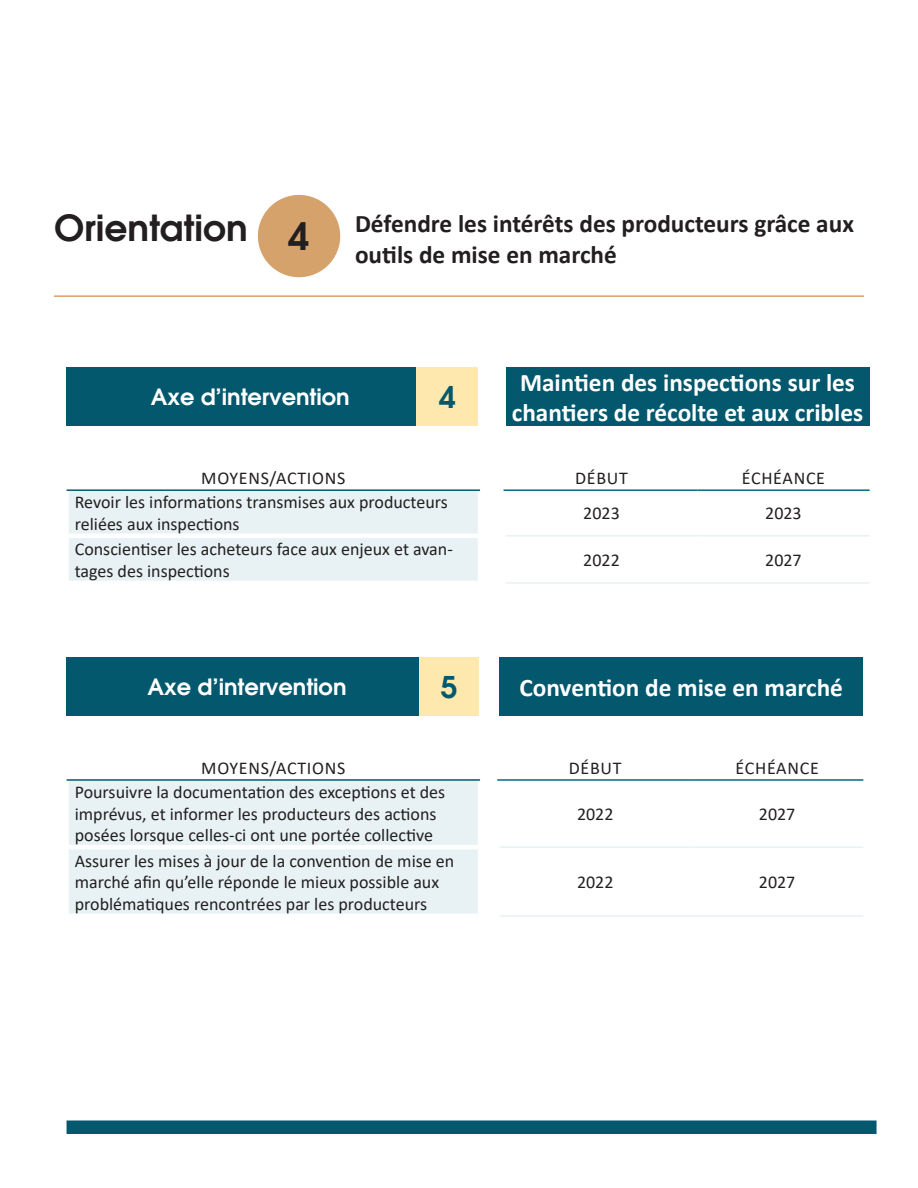
<style>
.page{position:relative;width:918px;height:1188px;background:#fff}
.page>*{position:absolute;margin:0;border:0;box-sizing:border-box;transform-origin:0 0}
.t1{font:600 37.95px "Avant Garde";color:#231f20}
.t2{font:600 36px "Avant Garde";color:#231f20}
.t3{font:600 30px "Avant Garde";color:#03586e}
.t4{font:700 25.35px/30.3px "Calibri";color:#fff;text-align:center}
.t5{font:700 25.35px/30.3px "Calibri";color:#231f20}
.t6{font:600 22.5px "Avant Garde";color:#fff}
.t7{font:18px/21.6px "Calibri";color:#231f20}
.t8{font:18px "Calibri";letter-spacing:.04em;color:#231f20}
</style>
<div class="page">
<div style="left:69px;top:491px;width:409px;height:90px;background:#e8f2f4"></div>
<hr style="left:67px;top:489px;width:413px;height:2px;background:#03586e">
<hr style="left:69px;top:534px;width:409px;height:4px;background:#fff">
<hr style="left:504px;top:489px;width:193px;height:2px;background:#056881">
<hr style="left:697px;top:489px;width:173px;height:2px;background:#056881">
<hr style="left:506px;top:535px;width:191px;height:2px;background:#e8f2f4">
<hr style="left:697px;top:535px;width:173px;height:2px;background:#e8f2f4">
<hr style="left:506px;top:582px;width:191px;height:2px;background:#e8f2f4">
<hr style="left:697px;top:582px;width:173px;height:2px;background:#e8f2f4">
<hr style="left:54px;top:295px;width:810px;height:2px;background:#d6a26b">
<div style="left:67px;top:367px;width:367px;height:59px;background:#03586e"></div>
<div style="left:506px;top:367px;width:363px;height:59px;background:#03586e"></div>
<div style="left:417px;top:367px;width:61px;height:59px;background:#fee8ad"></div>
<div style="left:258px;top:195px;width:82px;height:82px;background:#d6a26b;border-radius:50%"></div>
<div style="left:69px;top:781px;width:409px;height:133px;background:#e8f2f4"></div>
<hr style="left:67px;top:779px;width:413px;height:2px;background:#03586e">
<hr style="left:69px;top:845px;width:409px;height:4px;background:#fff">
<hr style="left:497px;top:779px;width:194px;height:2px;background:#056881">
<hr style="left:691px;top:779px;width:172px;height:2px;background:#056881">
<hr style="left:500px;top:846px;width:191px;height:2px;background:#e8f2f4">
<hr style="left:691px;top:846px;width:172px;height:2px;background:#e8f2f4">
<hr style="left:500px;top:915px;width:191px;height:2px;background:#e8f2f4">
<hr style="left:691px;top:915px;width:172px;height:2px;background:#e8f2f4">
<div style="left:67px;top:657px;width:361px;height:59px;background:#03586e"></div>
<div style="left:500px;top:657px;width:363px;height:59px;background:#03586e"></div>
<div style="left:419px;top:657px;width:60px;height:59px;background:#fee8ad"></div>
<div style="left:67px;top:1120px;width:810px;height:14px;background:#03586e"></div>
<p class="t2" style="left:54px;top:204px;width:195px">Orientation</p>
<p class="t5" style="left:355px;top:208px;width:500px">Défendre les intérêts des producteurs grâce aux outils de mise en marché</p>
<p class="t1" style="left:288px;top:211px;width:23px">4</p>
<p class="t6" style="left:151px;top:382px;width:200px">Axe d’intervention</p>
<p class="t3" style="left:439px;top:377px;width:18px">4</p>
<p class="t4" style="left:512px;top:367px;width:353px">Maintien des inspections sur les chantiers de récolte et aux cribles</p>
<p class="t8" style="left:201px;top:466px;width:146px">MOYENS/ACTIONS</p>
<p class="t7" style="left:575px;top:467px;width:54px">DÉBUT</p>
<p class="t8" style="left:742px;top:466px;width:85px">ÉCHÉANCE</p>
<p class="t7" style="left:75px;top:491px;width:375px">Revoir les informations transmises aux producteurs reliées aux inspections</p>
<p class="t7" style="left:583px;top:502px;width:38px">2023</p>
<p class="t7" style="left:765px;top:502px;width:38px">2023</p>
<p class="t7" style="left:75px;top:538px;width:380px">Conscientiser les acheteurs face aux enjeux et avan&shy;tages des inspections</p>
<p class="t7" style="left:583px;top:549px;width:38px">2022</p>
<p class="t7" style="left:765px;top:549px;width:38px">2027</p>
<p class="t6" style="left:148px;top:672px;width:200px">Axe d’intervention</p>
<p class="t3" style="left:441px;top:667px;width:18px">5</p>
<p class="t4" style="left:519px;top:672px;width:325px">Convention de mise en marché</p>
<p class="t8" style="left:201px;top:756px;width:146px">MOYENS/ACTIONS</p>
<p class="t7" style="left:569px;top:757px;width:54px">DÉBUT</p>
<p class="t8" style="left:736px;top:756px;width:85px">ÉCHÉANCE</p>
<p class="t7" style="left:75px;top:781px;width:372px">Poursuivre la documentation des exceptions et des imprévus, et informer les producteurs des actions posées lorsque celles-ci ont une portée collective</p>
<p class="t7" style="left:577px;top:802px;width:38px">2022</p>
<p class="t7" style="left:759px;top:802px;width:38px">2027</p>
<p class="t7" style="left:75px;top:849px;width:381px">Assurer les mises à jour de la convention de mise en marché afin qu’elle réponde le mieux possible aux problématiques rencontrées par les producteurs</p>
<p class="t7" style="left:577px;top:871px;width:38px">2022</p>
<p class="t7" style="left:759px;top:871px;width:38px">2027</p>
</div>
